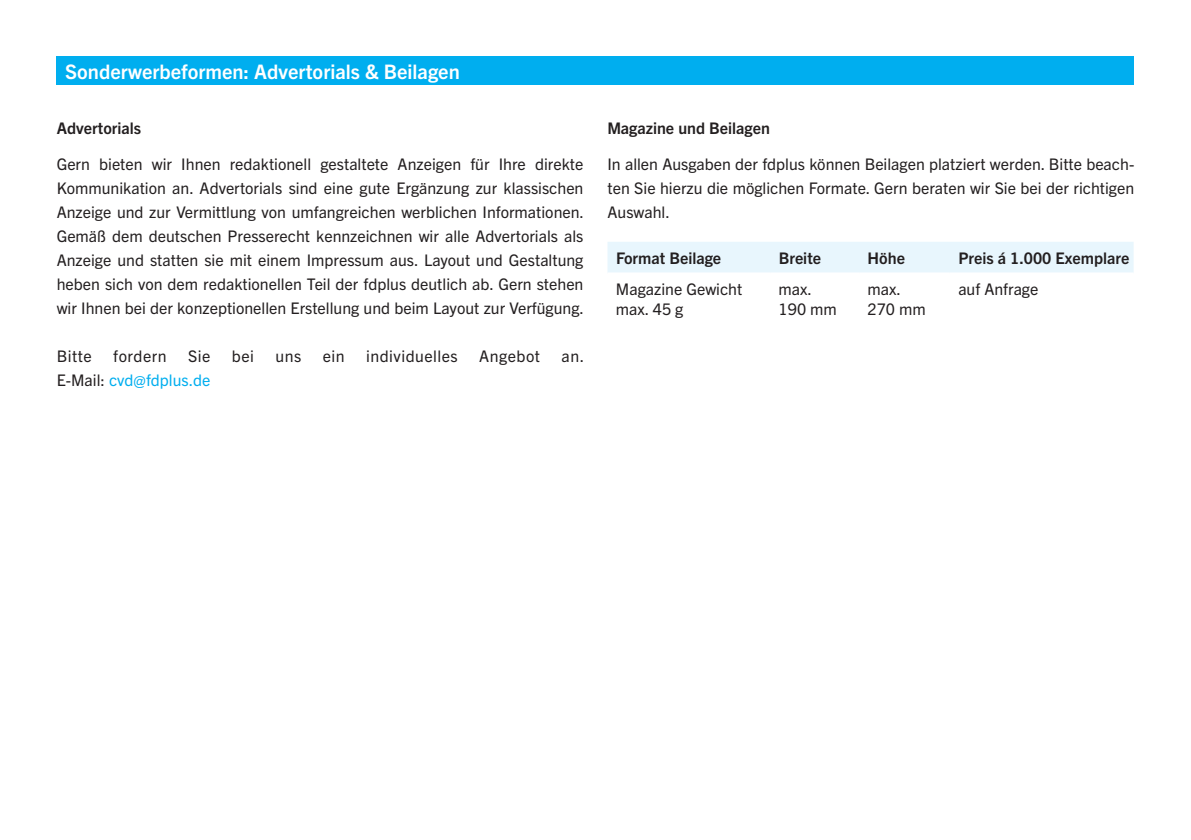
<style>
.page{position:relative;width:1191px;height:840px;background:#fff}
.page>*{position:absolute;margin:0;border:0;box-sizing:border-box;transform-origin:0 0}
.t1{font:700 20px "Trade Gothic Next LT Pro";color:#fff}
.t2{font:16px/24px "Trade Gothic Next LT Pro";color:#231f20}
.t3{font:700 16px "Trade Gothic Next LT Pro";color:#231f20}
.t4{font:16px "Trade Gothic Next LT Pro";letter-spacing:.03em;color:#231f20}
.t5{font:16px "Trade Gothic Next LT Pro";color:#00aeef}
.s1{color:#231f20}
</style>
<div class="page">
<div style="left:57px;top:57px;width:1077px;height:28px;background:#00aeef"></div>
<div style="left:607px;top:242px;width:526px;height:30px;background:#e8f6fd"></div>
<p class="t1" style="left:65px;top:57px;width:396px">Sonderwerbeformen: Advertorials &amp; Beilagen</p>
<p class="t3" style="left:57px;top:117px;width:86px">Advertorials</p>
<p class="t2" style="left:57px;top:151px;width:529px;text-align:justify">Gern bieten wir Ihnen redaktionell gestaltete Anzeigen für Ihre direkte Kommunikation an. Advertorials sind eine gute Ergänzung zur klassischen Anzeige und zur Vermittlung von umfangreichen werblichen Informationen.<br>Gemäß dem deutschen Presserecht kennzeichnen wir alle Advertorials als Anzeige und statten sie mit einem Impressum aus. Layout und Gestaltung heben sich von dem redaktionellen Teil der fdplus deutlich ab. Gern stehen wir Ihnen bei der konzeptionellen Erstellung und beim Layout zur Verfügung.</p>
<p class="t2" style="left:57px;top:343px;width:37px">Bitte</p>
<p class="t4" style="left:113px;top:345px;width:55px">fordern</p>
<p class="t2" style="left:188px;top:343px;width:24px">Sie</p>
<p class="t2" style="left:232px;top:343px;width:24px">bei</p>
<p class="t2" style="left:275px;top:343px;width:27px">uns</p>
<p class="t2" style="left:323px;top:343px;width:23px">ein</p>
<p class="t4" style="left:366px;top:345px;width:93px">individuelles</p>
<p class="t4" style="left:479px;top:345px;width:62px">Angebot</p>
<p class="t2" style="left:561px;top:343px;width:24px">an.</p>
<p class="t5" style="left:57px;top:369px;width:155px"><span class="s1">E-Mail:</span> cvd@fdplus.de</p>
<p class="t3" style="left:607px;top:117px;width:164px">Magazine und Beilagen</p>
<p class="t2" style="left:607px;top:151px;width:528px;text-align:justify">In allen Ausgaben der fdplus können Beilagen platziert werden. Bitte beach&shy;ten Sie hierzu die möglichen Formate. Gern beraten wir Sie bei der richtigen Auswahl.</p>
<p class="t3" style="left:616px;top:247px;width:107px">Format Beilage</p>
<p class="t3" style="left:778px;top:247px;width:44px">Breite</p>
<p class="t3" style="left:867px;top:247px;width:39px">Höhe</p>
<p class="t3" style="left:958px;top:247px;width:172px">Preis á 1.000 Exemplare</p>
<p class="t2" style="left:616px;top:279px;width:128px;line-height:19.2px">Magazine Gewicht max. 45 g</p>
<p class="t2" style="left:778px;top:279px;width:60px;line-height:19.2px">max.<br>190 mm</p>
<p class="t2" style="left:867px;top:279px;width:60px;line-height:19.2px">max.<br>270 mm</p>
<p class="t2" style="left:958px;top:276px;width:82px">auf Anfrage</p>
</div>
